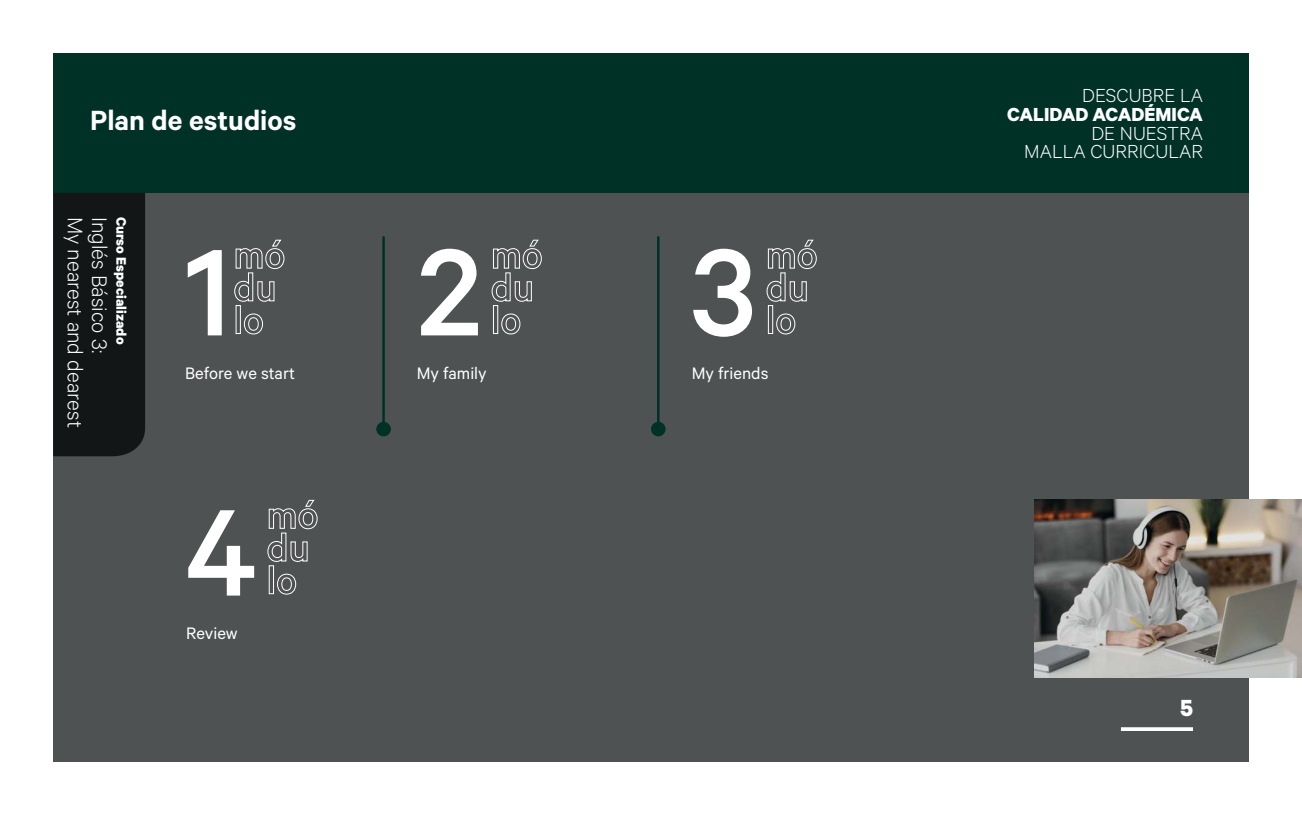
<style>
.page{position:relative;width:1302px;height:815px;background:#fff}
.page>*{position:absolute;margin:0;border:0;box-sizing:border-box;transform-origin:0 0}
.t1{font:500 138.88px "Calibre";color:#fff}
.t2{font:600 31.25px "Calibre";color:#fff}
.t3{font:700 26.25px "Calibre";color:#fff}
.t4{font:300 23.75px "Calibre";color:#fff}
.t5{font:300 21.25px/18.8px "Calibre";color:#fff;text-align:right}
.t6{font:700 21.25px "Calibre";color:#fff}
.t7{font:18.75px "Calibre";color:#fff}
.t8{font:700 15.5px "Calibre";color:#fff}
</style>
<div class="page">
<div style="left:53px;top:193px;width:1195px;height:569px;background:#4f5252"></div>
<svg style="left:1121px;top:727px;width:72px;height:4px"></svg>
<div style="left:53px;top:53px;width:1195px;height:140px;background:#003126"></div>
<svg style="left:234px;top:240px;width:50px;height:62px"></svg>
<div style="left:236px;top:305px;width:5px;height:29px;border:1px solid #fff"></div>
<svg style="left:244px;top:313px;width:19px;height:22px"></svg>
<svg style="left:491px;top:240px;width:51px;height:62px"></svg>
<div style="left:493px;top:305px;width:5px;height:29px;border:1px solid #fff"></div>
<svg style="left:501px;top:313px;width:19px;height:22px"></svg>
<svg style="left:766px;top:240px;width:51px;height:62px"></svg>
<div style="left:768px;top:305px;width:5px;height:29px;border:1px solid #fff"></div>
<svg style="left:776px;top:313px;width:19px;height:22px"></svg>
<svg style="left:267px;top:500px;width:51px;height:62px"></svg>
<div style="left:269px;top:565px;width:5px;height:29px;border:1px solid #fff"></div>
<svg style="left:277px;top:574px;width:19px;height:21px"></svg>
<div style="left:53px;top:193px;width:92px;height:263px;background:#121617"></div>
<hr style="left:382px;top:237px;width:3px;height:192px;background:#003126">
<div style="left:376px;top:422px;width:15px;height:14px;background:#003126;border-radius:50%"></div>
<hr style="left:657px;top:237px;width:2px;height:192px;background:#003126">
<div style="left:651px;top:422px;width:14px;height:14px;background:#003126;border-radius:50%"></div>
<img style="left:1035px;top:499px;width:266px;height:178px">
<h2 class="t2" style="left:90px;top:105px;width:208px">Plan de estudios</h2>
<p class="t4" style="left:83px;top:217px;width:212px;rotate:90deg">My nearest and dearest</p>
<p class="t4" style="left:108px;top:217px;width:138px;rotate:90deg">Inglés Básico 3:</p>
<p class="t8" style="left:129px;top:217px;width:129px;rotate:90deg">Curso Especializado</p>
<h1 class="t1" style="left:185px;top:226px;width:47px">1</h1>
<p class="t7" style="left:185px;top:366px;width:111px">Before we start</p>
<h1 class="t1" style="left:185px;top:486px;width:73px">4</h1>
<p class="t7" style="left:186px;top:627px;width:53px">Review</p>
<h1 class="t1" style="left:417px;top:226px;width:67px">2</h1>
<p class="t7" style="left:417px;top:366px;width:71px">My family</p>
<h1 class="t1" style="left:691px;top:226px;width:66px">3</h1>
<p class="t7" style="left:691px;top:366px;width:78px">My friends</p>
<p class="t5" style="left:1082px;top:88px;width:122px">DESCUBRE LA</p>
<p class="t6" style="left:1007px;top:103px;width:197px">CALIDAD ACADÉMICA</p>
<p class="t5" style="left:1024px;top:125px;width:180px">DE NUESTRA<br>MALLA CURRICULAR</p>
<h3 class="t3" style="left:1180px;top:695px;width:15px">5</h3>
</div>
